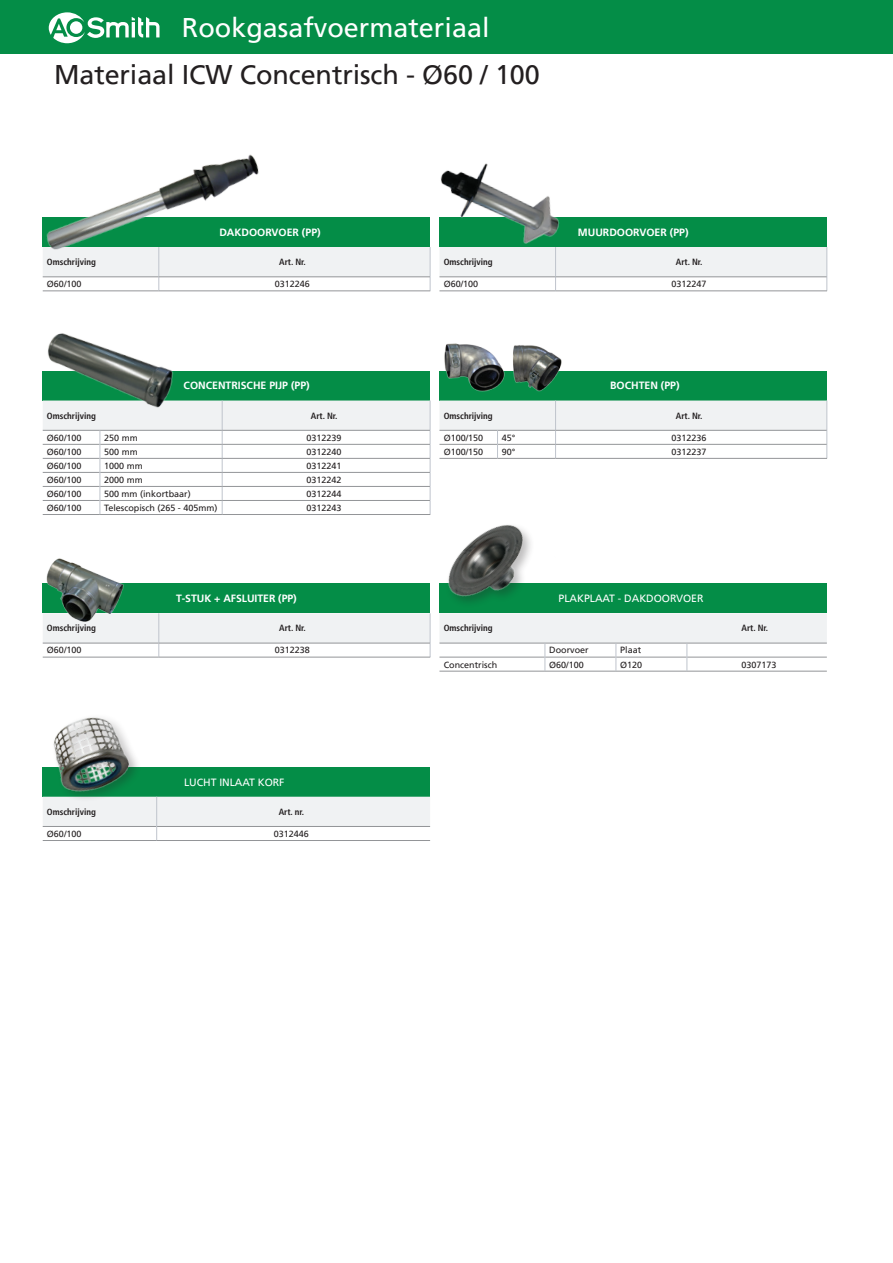
<style>
.page{position:relative;width:893px;height:1263px;background:#fff}
.page>*{position:absolute;margin:0;border:0;box-sizing:border-box;transform-origin:0 0}
.t1{font:27px "Frutiger LT";letter-spacing:-.005em;color:#231f20}
.t2{font:27px "Frutiger LT";color:#fff}
.t3{font:700 10.5px "Frutiger LT";color:#fff}
.t4{font:10.5px "Frutiger LT";letter-spacing:-.005em;color:#fff}
.t5{font:9px "Frutiger LT";color:#231f20}
.t6{font:700 condensed 9px "Frutiger LT";color:#231f20}
</style>
<div class="page">
<div style="left:0;top:0;width:893px;height:54px;background:#048d47"></div>
<div style="left:43px;top:217px;width:387px;height:30px;background:#048d47"></div>
<svg style="left:275px;top:247px;width:156px;height:44px"></svg>
<hr style="left:159px;top:277px;width:271px;height:1px;background:#939598">
<hr style="left:159px;top:291px;width:271px;height:1px;background:#939598">
<div style="left:43px;top:371px;width:387px;height:29px;background:#048d47"></div>
<hr style="left:43px;top:514px;width:57px;height:1px;background:#939598">
<hr style="left:100px;top:514px;width:122px;height:1px;background:#939598">
<svg style="left:43px;top:400px;width:388px;height:114px"></svg>
<hr style="left:222px;top:430px;width:208px;height:1px;background:#939598">
<hr style="left:222px;top:444px;width:208px;height:1px;background:#939598">
<hr style="left:222px;top:458px;width:208px;height:1px;background:#939598">
<hr style="left:222px;top:472px;width:208px;height:1px;background:#939598">
<hr style="left:222px;top:486px;width:208px;height:1px;background:#939598">
<hr style="left:222px;top:500px;width:208px;height:1px;background:#939598">
<hr style="left:222px;top:514px;width:208px;height:1px;background:#939598">
<div style="left:439px;top:371px;width:388px;height:29px;background:#048d47"></div>
<hr style="left:439px;top:458px;width:58px;height:1px;background:#939598">
<hr style="left:497px;top:458px;width:59px;height:1px;background:#939598">
<svg style="left:439px;top:400px;width:389px;height:58px"></svg>
<hr style="left:556px;top:430px;width:271px;height:1px;background:#939598">
<hr style="left:556px;top:444px;width:271px;height:1px;background:#939598">
<hr style="left:556px;top:458px;width:271px;height:1px;background:#939598">
<div style="left:43px;top:583px;width:387px;height:30px;background:#048d47"></div>
<hr style="left:43px;top:657px;width:116px;height:1px;background:#939598">
<svg style="left:43px;top:613px;width:388px;height:44px"></svg>
<hr style="left:159px;top:643px;width:271px;height:1px;background:#939598">
<hr style="left:159px;top:657px;width:271px;height:1px;background:#939598">
<div style="left:439px;top:217px;width:388px;height:30px;background:#048d47"></div>
<hr style="left:439px;top:291px;width:117px;height:1px;background:#939598">
<svg style="left:439px;top:247px;width:389px;height:44px"></svg>
<hr style="left:556px;top:277px;width:271px;height:1px;background:#939598">
<hr style="left:556px;top:291px;width:271px;height:1px;background:#939598">
<img style="left:42px;top:333px;width:155px;height:90px">
<img style="left:42px;top:558px;width:88px;height:67px">
<img style="left:42px;top:154px;width:233px;height:138px">
<img style="left:425px;top:163px;width:149px;height:91px">
<img style="left:444px;top:343px;width:58px;height:49px">
<img style="left:502px;top:345px;width:60px;height:47px">
<div style="left:439px;top:583px;width:388px;height:30px;background:#048d47"></div>
<hr style="left:439px;top:671px;width:106px;height:1px;background:#939598">
<hr style="left:545px;top:671px;width:71px;height:1px;background:#939598">
<hr style="left:616px;top:671px;width:71px;height:1px;background:#939598">
<hr style="left:687px;top:671px;width:140px;height:1px;background:#939598">
<svg style="left:439px;top:613px;width:388px;height:58px"></svg>
<div style="left:445px;top:522px;width:121px;height:87px;background:#231f20;opacity:.3"></div>
<img style="left:422px;top:502px;width:133px;height:130px">
<div style="left:43px;top:767px;width:387px;height:30px;background:#048d47"></div>
<div style="left:162px;top:797px;width:268px;height:30px;background:#f0f2f3"></div>
<hr style="left:43px;top:840px;width:114px;height:1px;background:#939598">
<hr style="left:157px;top:840px;width:273px;height:1px;background:#939598">
<img style="left:42px;top:717px;width:120px;height:123px">
<svg style="left:49px;top:12px;width:111px;height:31px"></svg>
<h1 class="t2" style="left:182px;top:12px;width:309px">Rookgasafvoermateriaal</h1>
<h1 class="t1" style="left:54px;top:59px;width:487px">Materiaal ICW Concentrisch - Ø60 / 100</h1>
<p class="t3" style="left:219px;top:226px;width:103px">DAKDOORVOER (PP)</p>
<p class="t3" style="left:578px;top:226px;width:112px">MUURDOORVOER (PP)</p>
<p class="t6" style="left:47px;top:257px;width:51px">Omschrijving</p>
<p class="t6" style="left:279px;top:257px;width:28px">Art. Nr.</p>
<p class="t5" style="left:47px;top:279px;width:36px">Ø60/100</p>
<p class="t5" style="left:275px;top:279px;width:37px">0312246</p>
<p class="t6" style="left:444px;top:257px;width:51px">Omschrijving</p>
<p class="t6" style="left:676px;top:257px;width:28px">Art. Nr.</p>
<p class="t5" style="left:444px;top:279px;width:36px">Ø60/100</p>
<p class="t5" style="left:672px;top:279px;width:37px">0312247</p>
<p class="t3" style="left:184px;top:379px;width:128px">CONCENTRISCHE PIJP (PP)</p>
<p class="t3" style="left:610px;top:379px;width:71px">BOCHTEN (PP)</p>
<p class="t6" style="left:47px;top:410px;width:51px">Omschrijving</p>
<p class="t6" style="left:311px;top:410px;width:28px">Art. Nr.</p>
<p class="t5" style="left:47px;top:432px;width:36px">Ø60/100</p>
<p class="t5" style="left:104px;top:432px;width:35px">250 mm</p>
<p class="t5" style="left:306px;top:432px;width:37px">0312239</p>
<p class="t5" style="left:47px;top:446px;width:36px">Ø60/100</p>
<p class="t5" style="left:104px;top:446px;width:35px">500 mm</p>
<p class="t5" style="left:306px;top:446px;width:37px">0312240</p>
<p class="t5" style="left:47px;top:460px;width:36px">Ø60/100</p>
<p class="t5" style="left:104px;top:460px;width:40px">1000 mm</p>
<p class="t5" style="left:306px;top:460px;width:37px">0312241</p>
<p class="t5" style="left:47px;top:474px;width:36px">Ø60/100</p>
<p class="t5" style="left:104px;top:474px;width:40px">2000 mm</p>
<p class="t5" style="left:306px;top:474px;width:37px">0312242</p>
<p class="t5" style="left:47px;top:488px;width:36px">Ø60/100</p>
<p class="t5" style="left:104px;top:488px;width:88px">500 mm (inkortbaar)</p>
<p class="t5" style="left:306px;top:488px;width:37px">0312244</p>
<p class="t5" style="left:47px;top:502px;width:36px">Ø60/100</p>
<p class="t5" style="left:104px;top:502px;width:115px">Telescopisch (265 - 405mm)</p>
<p class="t5" style="left:306px;top:502px;width:37px">0312243</p>
<p class="t6" style="left:444px;top:410px;width:51px">Omschrijving</p>
<p class="t6" style="left:676px;top:410px;width:28px">Art. Nr.</p>
<p class="t5" style="left:444px;top:432px;width:41px">Ø100/150</p>
<p class="t5" style="left:502px;top:432px;width:15px">45°</p>
<p class="t5" style="left:672px;top:432px;width:37px">0312236</p>
<p class="t5" style="left:444px;top:446px;width:41px">Ø100/150</p>
<p class="t5" style="left:502px;top:446px;width:15px">90°</p>
<p class="t5" style="left:672px;top:446px;width:37px">0312237</p>
<p class="t3" style="left:176px;top:592px;width:122px">T-STUK + AFSLUITER (PP)</p>
<p class="t4" style="left:559px;top:592px;width:146px">PLAKPLAAT - DAKDOORVOER</p>
<p class="t6" style="left:47px;top:623px;width:51px">Omschrijving</p>
<p class="t6" style="left:279px;top:623px;width:28px">Art. Nr.</p>
<p class="t5" style="left:47px;top:645px;width:36px">Ø60/100</p>
<p class="t5" style="left:275px;top:645px;width:37px">0312238</p>
<p class="t6" style="left:444px;top:623px;width:51px">Omschrijving</p>
<p class="t6" style="left:742px;top:623px;width:28px">Art. Nr.</p>
<p class="t5" style="left:549px;top:645px;width:41px">Doorvoer</p>
<p class="t5" style="left:620px;top:645px;width:23px">Plaat</p>
<p class="t5" style="left:444px;top:659px;width:55px">Concentrisch</p>
<p class="t5" style="left:549px;top:659px;width:36px">Ø60/100</p>
<p class="t5" style="left:620px;top:659px;width:24px">Ø120</p>
<p class="t5" style="left:741px;top:659px;width:37px">0307173</p>
<p class="t4" style="left:184px;top:776px;width:102px">LUCHT INLAAT KORF</p>
<p class="t6" style="left:47px;top:806px;width:51px">Omschrijving</p>
<p class="t6" style="left:279px;top:806px;width:27px">Art. nr.</p>
<p class="t5" style="left:47px;top:828px;width:36px">Ø60/100</p>
<p class="t5" style="left:274px;top:828px;width:37px">0312446</p>
</div>
